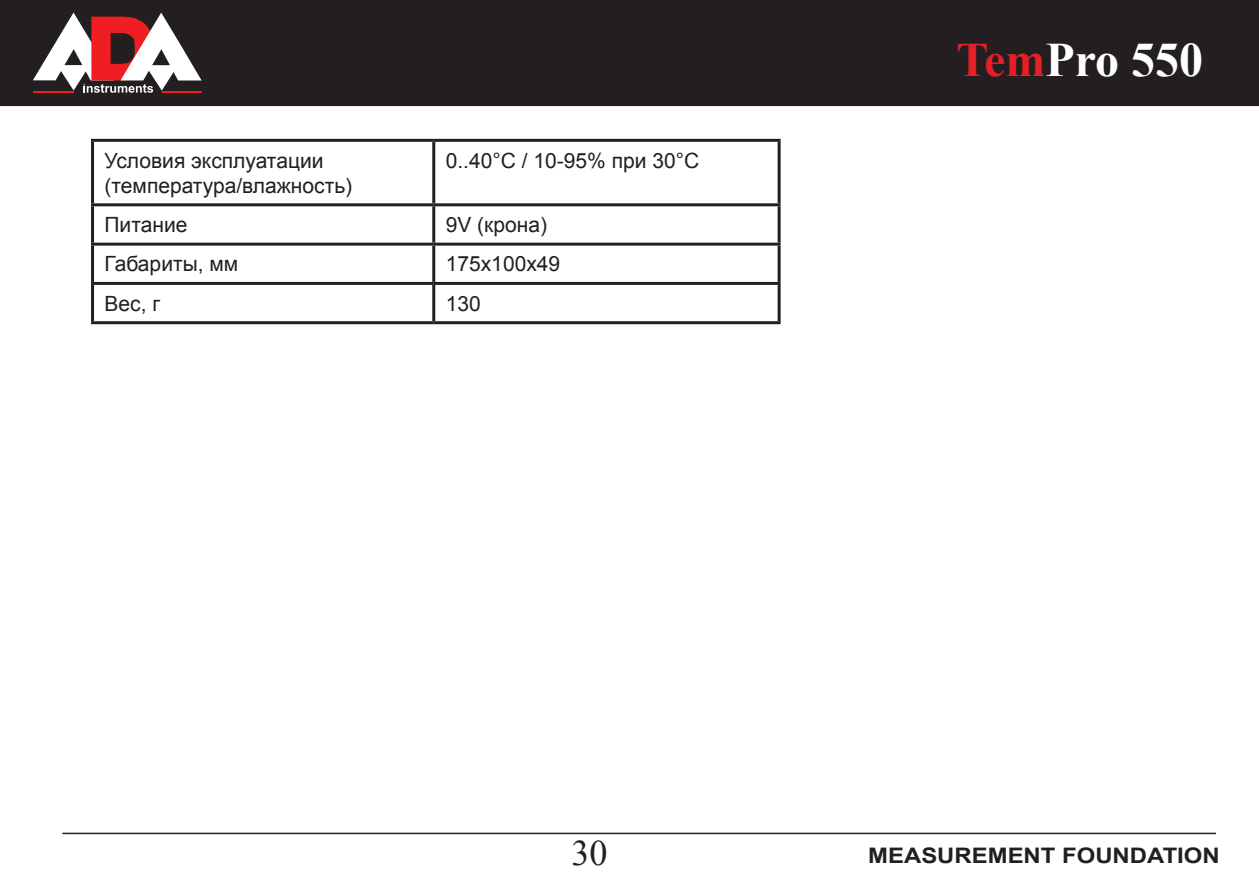
<style>
.page{position:relative;width:1259px;height:893px;background:#fff}
.page>*{position:absolute;margin:0;border:0;box-sizing:border-box;transform-origin:0 0}
.t1{font:700 48px "Times New Roman";color:#fff}
.t2{font:36px "Times New Roman";color:#231f20}
.t3{font:700 21.3px "Arial";color:#231f20;scale:1.12 1}
.t4{font:21px/25.2px "Arial";color:#231f20}
.s1{color:#e61e25}
</style>
<div class="page">
<div style="left:0;top:0;width:1258px;height:106px;background:#231f20"></div>
<svg style="left:33px;top:13px;width:169px;height:80px"></svg>
<hr style="left:33px;top:91px;width:41px;height:1px;background:#ee1e23">
<hr style="left:162px;top:91px;width:40px;height:2px;background:#ee1e23">
<hr style="left:62px;top:833px;width:1153px;height:1px;background:#231f20">
<svg style="left:1258px;top:0;width:1px;height:106px"></svg>
<hr style="left:91px;top:139px;width:343px;height:3px;background:#231f20">
<hr style="left:91px;top:142px;width:3px;height:61px;background:#231f20">
<hr style="left:434px;top:139px;width:346px;height:3px;background:#231f20">
<hr style="left:432px;top:142px;width:3px;height:61px;background:#231f20">
<hr style="left:777px;top:142px;width:3px;height:61px;background:#231f20">
<hr style="left:91px;top:203px;width:343px;height:3px;background:#231f20">
<hr style="left:91px;top:206px;width:3px;height:37px;background:#231f20">
<hr style="left:434px;top:203px;width:346px;height:3px;background:#231f20">
<hr style="left:432px;top:206px;width:3px;height:37px;background:#231f20">
<hr style="left:777px;top:206px;width:3px;height:37px;background:#231f20">
<hr style="left:91px;top:243px;width:343px;height:3px;background:#231f20">
<hr style="left:91px;top:246px;width:3px;height:36px;background:#231f20">
<hr style="left:434px;top:243px;width:346px;height:3px;background:#231f20">
<hr style="left:432px;top:246px;width:3px;height:36px;background:#231f20">
<hr style="left:777px;top:246px;width:3px;height:36px;background:#231f20">
<hr style="left:91px;top:282px;width:343px;height:3px;background:#231f20">
<hr style="left:91px;top:285px;width:3px;height:36px;background:#231f20">
<hr style="left:434px;top:282px;width:346px;height:3px;background:#231f20">
<hr style="left:432px;top:285px;width:3px;height:36px;background:#231f20">
<hr style="left:777px;top:285px;width:3px;height:36px;background:#231f20">
<hr style="left:91px;top:321px;width:343px;height:3px;background:#231f20">
<hr style="left:434px;top:321px;width:346px;height:3px;background:#231f20">
<p class="t4" style="left:104px;top:148px;width:249px">Условия эксплуатации (температура/влажность)</p>
<p class="t4" style="left:446px;top:148px;width:255px">0..40°С / 10-95% при 30°С</p>
<p class="t4" style="left:104px;top:212px;width:84px">Питание</p>
<p class="t4" style="left:446px;top:212px;width:103px">9V (крона)</p>
<p class="t4" style="left:104px;top:252px;width:135px">Габариты, мм</p>
<p class="t4" style="left:446px;top:252px;width:116px">175х100х49</p>
<p class="t4" style="left:104px;top:291px;width:57px">Вес, г</p>
<p class="t4" style="left:446px;top:291px;width:37px">130</p>
<h1 class="t1" style="left:956px;top:27px;width:248px"><span class="s1">Tem</span>Pro 550</h1>
<h2 class="t2" style="left:571px;top:829px;width:37px">30</h2>
<p class="t3" style="left:868px;top:841px;width:315px">MEASUREMENT FOUNDATION</p>
</div>
